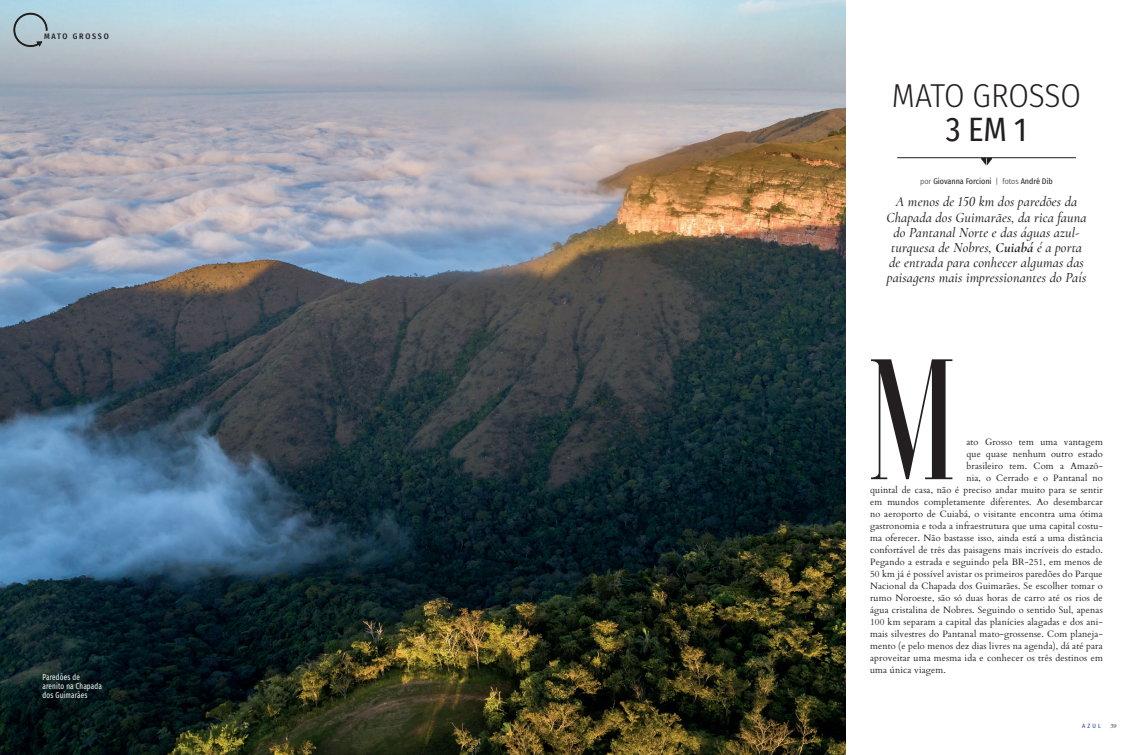
<style>
.page{position:relative;width:1146px;height:755px;background:#fff}
.page>*{position:absolute;margin:0;border:0;box-sizing:border-box;transform-origin:0 0}
.t1{font:500 171px "Voga";color:#231f20}
.t2{font:300 33px/34px "Fira Sans Condensed";letter-spacing:-.005em;color:#231f20;text-align:center}
.t3{font:italic 500 14px/15px "Cormorant Infant";letter-spacing:.01em;color:#231f20;text-align:center}
.t4{font:9.2px "Cardo";letter-spacing:.015em;color:#231f20}
.t5{font:8.4px/9px "Fira Sans Condensed";letter-spacing:.03em;color:#fff;scale:.83 1}
.t6{font:8px "Fira Sans Condensed";color:#231f20}
.t7{font:500 8px "Fira Sans Condensed";letter-spacing:.215em;color:#231f20}
.t8{font:6px "Fira Sans Condensed";color:#253f8e}
.t9{font:6px "Cardo";color:#231f20}
.s1{font-weight:400}
.s2{font-weight:300}
.s3{font-weight:700}
</style>
<div class="page">
<img style="left:0;top:0;width:845px;height:754px">
<svg style="left:13px;top:12px;width:35px;height:35px"></svg>
<hr style="left:897px;top:157px;width:178px;height:1px;background:#231f20">
<svg style="left:980px;top:158px;width:11px;height:7px"></svg>
<p class="t7" style="left:44px;top:30px;width:66px">MATO GROSSO</p>
<p class="t5" style="left:43px;top:671px;width:46px">Paredões de</p>
<p class="t5" style="left:43px;top:680px;width:73px">arenito na Chapada dos Guimarães</p>
<p class="t2" style="left:891px;top:78px;width:191px">MATO GROSSO<br><span class="s1">3 EM 1</span></p>
<p class="t6" style="left:920px;top:175px;width:134px"><span class="s2">por</span> Giovanna Forcioni <span class="s2">| fotos</span> André Dib</p>
<p class="t3" style="left:886px;top:194px;width:202px">A menos de 150 km dos paredões da Chapada dos Guimarães, da rica fauna do Pantanal Norte e das águas azul&shy;turquesa de Nobres, <span class="s3">Cuiabá</span> é a porta de entrada para conhecer algumas das paisagens mais impressionantes do País</p>
<p class="t1" style="left:866px;top:323px;width:92px">M</p>
<p class="t4" style="left:966px;top:433px;width:138px">ato Grosso tem uma vantagem</p>
<p class="t4" style="left:966px;top:445px;width:138px">que quase nenhum outro estado</p>
<p class="t4" style="left:966px;top:457px;width:138px">brasileiro tem. Com a Amazô-</p>
<p class="t4" style="left:966px;top:469px;width:138px">nia, o Cerrado e o Pantanal no</p>
<p class="t4" style="left:870px;top:481px;width:234px">quintal de casa, não é preciso andar muito para se sentir</p>
<p class="t4" style="left:870px;top:493px;width:234px">em mundos completamente diferentes. Ao desembarcar</p>
<p class="t4" style="left:870px;top:505px;width:234px">no aeroporto de Cuiabá, o visitante encontra uma ótima</p>
<p class="t4" style="left:870px;top:517px;width:234px">gastronomia e toda a infraestrutura que uma capital costu-</p>
<p class="t4" style="left:870px;top:529px;width:234px">ma oferecer. Não bastasse isso, ainda está a uma distância</p>
<p class="t4" style="left:870px;top:541px;width:234px">confortável de três das paisagens mais incríveis do estado.</p>
<p class="t4" style="left:870px;top:553px;width:234px">Pegando a estrada e seguindo pela BR-251, em menos de</p>
<p class="t4" style="left:870px;top:565px;width:234px">50 km já é possível avistar os primeiros paredões do Parque</p>
<p class="t4" style="left:870px;top:577px;width:234px">Nacional da Chapada dos Guimarães. Se escolher tomar o</p>
<p class="t4" style="left:870px;top:589px;width:234px">rumo Noroeste, são só duas horas de carro até os rios de</p>
<p class="t4" style="left:870px;top:601px;width:234px">água cristalina de Nobres. Seguindo o sentido Sul, apenas</p>
<p class="t4" style="left:870px;top:613px;width:234px">100 km separam a capital das planícies alagadas e dos ani-</p>
<p class="t4" style="left:870px;top:625px;width:234px">mais silvestres do Pantanal mato-grossense. Com planeja-</p>
<p class="t4" style="left:870px;top:637px;width:234px">mento (e pelo menos dez dias livres na agenda), dá até para</p>
<p class="t4" style="left:870px;top:649px;width:234px">aproveitar uma mesma ida e conhecer os três destinos em</p>
<p class="t4" style="left:870px;top:661px;width:77px">uma única viagem.</p>
<p class="t8" style="left:1082px;top:721px;width:20px">AZUL</p>
<p class="t9" style="left:1110px;top:721px;width:8px">39</p>
</div>
